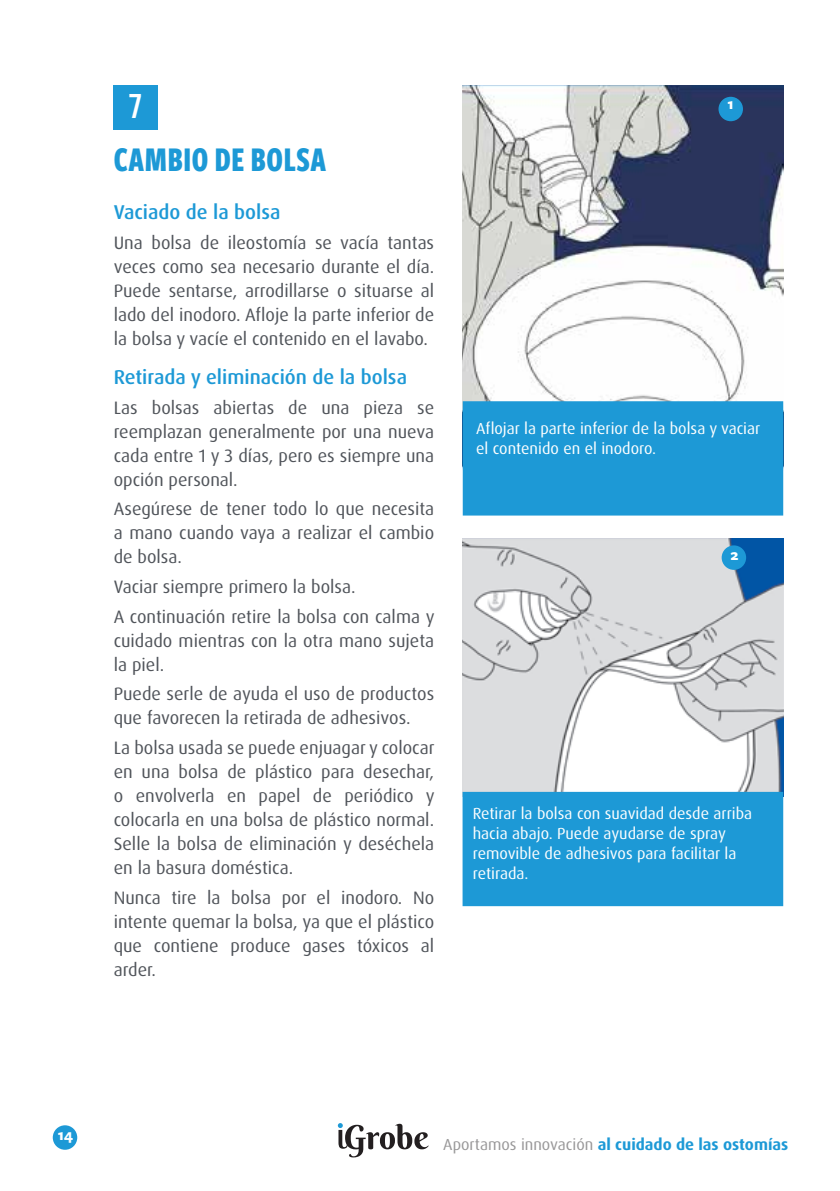
<style>
.page{position:relative;width:840px;height:1191px;background:#fff}
.page>*{position:absolute;margin:0;border:0;box-sizing:border-box;transform-origin:0 0}
.t1{font:700 36px "Freight Sans Cmp Pro";color:#1d99d6}
.t2{font:36px "Alternate Got No 3 D";color:#fff}
.t3{font:500 20px "Dax Pro";color:#1d99d6}
.t4{font:18px/24px "Dax Pro";color:#50545a;text-align:justify}
.t5{font:16px/20px "Dax Pro";color:#fff}
.t6{font:700 16px "Dax Pro";color:#1d99d6}
.t7{font:700 16px "Freight Sans Pro";color:#fff}
.s1{font-weight:400;color:#989798}
</style>
<div class="page">
<div style="left:113px;top:85px;width:45px;height:44px;background:#1d99d6"></div>
<div style="left:53px;top:1125px;width:24px;height:24px;background:#1d99d6;border-radius:50%"></div>
<svg style="left:337px;top:1123px;width:91px;height:34px"></svg>
<img style="left:462px;top:538px;width:320px;height:254px">
<div style="left:462px;top:792px;width:320px;height:114px;background:#1d99d6"></div>
<div style="left:721px;top:545px;width:24px;height:25px;background:#1d99d6;border-radius:50%"></div>
<img style="left:462px;top:85px;width:320px;height:316px">
<div style="left:462px;top:401px;width:320px;height:114px;background:#1d99d6;border:2px solid #1d99d6"></div>
<div style="left:718px;top:97px;width:24px;height:24px;background:#1d99d6;border-radius:50%"></div>
<h1 class="t2" style="left:128px;top:87px;width:16px">7</h1>
<h1 class="t1" style="left:113px;top:134px;width:214px">CAMBIO DE BOLSA</h1>
<p class="t3" style="left:114px;top:199px;width:168px">Vaciado de la bolsa</p>
<p class="t4" style="left:114px;top:230px;width:322px">Una bolsa de ileostomía se vacía tantas veces como sea necesario durante el día.<br>Puede sentarse, arrodillarse o situarse al lado del inodoro. Afloje la parte inferior de la bolsa y vacíe el contenido en el lavabo.</p>
<p class="t3" style="left:114px;top:364px;width:295px">Retirada y eliminación de la bolsa</p>
<p class="t4" style="left:114px;top:395px;width:322px">Las bolsas abiertas de una pieza se reemplazan generalmente por una nueva cada entre 1 y 3 días, pero es siempre una opción personal.</p>
<p class="t4" style="left:114px;top:497px;width:322px">Asegúrese de tener todo lo que necesita a mano cuando vaya a realizar el cambio de bolsa.</p>
<p class="t4" style="left:114px;top:572px;width:322px;line-height:29.6px">Vaciar siempre primero la bolsa.<br>A continuación retire la bolsa con calma y</p>
<p class="t4" style="left:114px;top:628px;width:322px">cuidado mientras con la otra mano sujeta la piel.</p>
<p class="t4" style="left:114px;top:682px;width:322px">Puede serle de ayuda el uso de productos que favorecen la retirada de adhesivos.</p>
<p class="t4" style="left:114px;top:736px;width:322px">La bolsa usada se puede enjuagar y colocar en una bolsa de plástico para desechar, o envolverla en papel de periódico y colocarla en una bolsa de plástico normal.<br>Selle la bolsa de eliminación y deséchela en la basura doméstica.</p>
<p class="t4" style="left:114px;top:885px;width:322px">Nunca tire la bolsa por el inodoro. No intente quemar la bolsa, ya que el plástico que contiene produce gases tóxicos al arder.</p>
<p class="t7" style="left:727px;top:93px;width:8px">1</p>
<p class="t5" style="left:476px;top:418px;width:285px">Aflojar la parte inferior de la bolsa y vaciar el contenido en el inodoro.</p>
<p class="t7" style="left:730px;top:544px;width:9px">2</p>
<p class="t5" style="left:472px;top:803px;width:281px">Retirar la bolsa con suavidad desde arriba hacia abajo. Puede ayudarse de spray removible de adhesivos para facilitar la retirada.</p>
<p class="t7" style="left:58px;top:1123px;width:17px">14</p>
<p class="t6" style="left:443px;top:1133px;width:346px"><span class="s1">Aportamos innovación</span> al cuidado de las ostomías</p>
</div>
